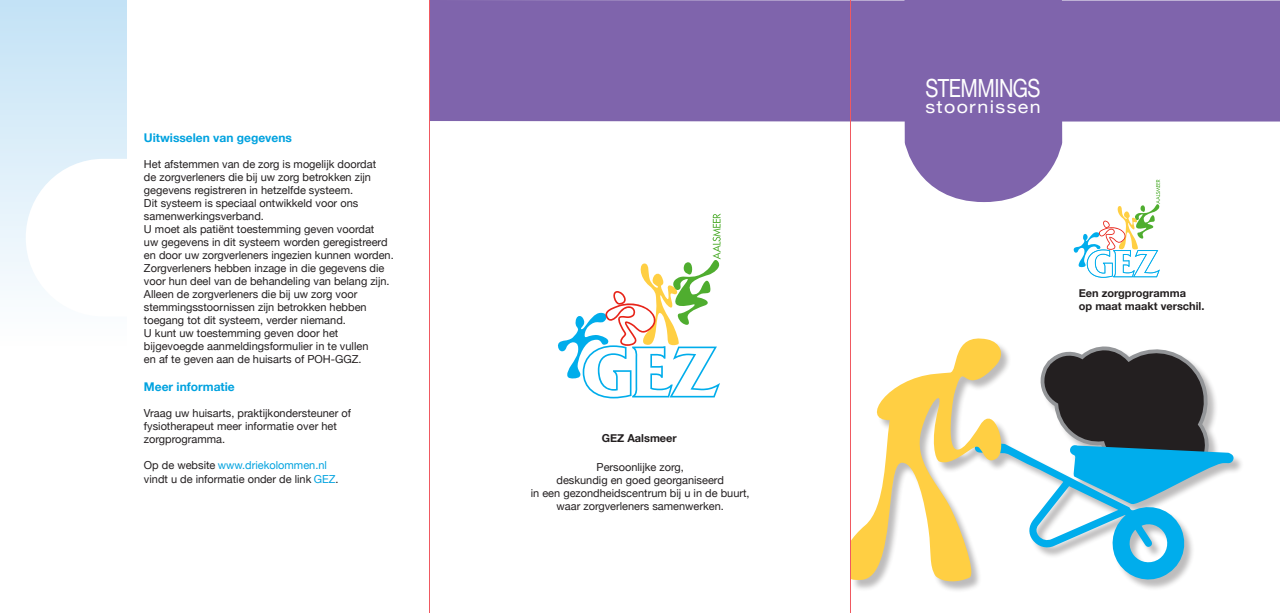
<style>
.page{position:relative;width:1280px;height:613px;background:#fff}
.page>*{position:absolute;margin:0;border:0;box-sizing:border-box;transform-origin:0 0}
.t1{font:25px "Helvetica Neue";letter-spacing:-.025em;color:#fff;scale:.8 1}
.t2{font:17.5px "Helvetica Neue";letter-spacing:.07em;color:#fff;scale:1.12 1}
.t3{font:700 12px "Helvetica Neue";color:#00a2df}
.t4{font:11px/13px "Helvetica Neue";color:#231f20}
.t5{font:700 11px "Helvetica Neue";color:#231f20}
.t6{font:11px "Helvetica Neue";color:#00a2df}
.s1{color:#231f20}
.s2{color:#00a2df}
</style>
<div class="page">
<svg style="left:558px;top:213px;width:163px;height:185px"></svg>
<div style="left:0;top:0;width:126px;height:607px;background:linear-gradient(to bottom,#cde7f7,#fff)"></div>
<svg style="left:430px;top:0;width:850px;height:202px;fill:#7f64ac"></svg>
<div style="left:851px;top:339px;width:394px;height:253px;background:#231f20;opacity:.3"></div>
<svg style="left:975px;top:344px;width:259px;height:239px"></svg>
<svg style="left:851px;top:338px;width:158px;height:244px"></svg>
<svg style="left:1073px;top:179px;width:88px;height:98px"></svg>
<svg style="left:26px;top:159px;width:100px;height:157px"></svg>
<hr style="left:429px;top:0;width:1px;height:612px;background:#f05961">
<hr style="left:850px;top:0;width:1px;height:612px;background:#f05961">
<p class="t3" style="left:144px;top:128px;width:149px">Uitwisselen van gegevens</p>
<p class="t4" style="left:144px;top:158px;width:234px">Het afstemmen van de zorg is mogelijk doordat</p>
<p class="t4" style="left:144px;top:171px;width:229px">de zorgverleners die bij uw zorg betrokken zijn</p>
<p class="t4" style="left:144px;top:184px;width:211px">gegevens registreren in hetzelfde systeem.</p>
<p class="t4" style="left:144px;top:197px;width:216px">Dit systeem is speciaal ontwikkeld voor ons</p>
<p class="t4" style="left:144px;top:210px;width:121px">samenwerkingsverband.</p>
<p class="t4" style="left:144px;top:223px;width:232px">U moet als patiënt toestemming geven voordat</p>
<p class="t4" style="left:144px;top:236px;width:251px">uw gegevens in dit systeem worden geregistreerd en door uw zorgverleners ingezien kunnen worden.<br>Zorgverleners hebben inzage in die gegevens die voor hun deel van de behandeling van belang zijn.</p>
<p class="t4" style="left:144px;top:288px;width:215px">Alleen de zorgverleners die bij uw zorg voor</p>
<p class="t4" style="left:144px;top:301px;width:224px">stemmingsstoornissen zijn betrokken hebben</p>
<p class="t4" style="left:144px;top:314px;width:203px">toegang tot dit systeem, verder niemand.</p>
<p class="t4" style="left:144px;top:327px;width:196px">U kunt uw toestemming geven door het</p>
<p class="t4" style="left:144px;top:340px;width:226px">bijgevoegde aanmeldingsformulier in te vullen</p>
<p class="t4" style="left:144px;top:353px;width:219px">en af te geven aan de huisarts of POH-GGZ.</p>
<p class="t3" style="left:144px;top:377px;width:92px">Meer informatie</p>
<p class="t4" style="left:144px;top:406px;width:209px">Vraag uw huisarts, praktijkondersteuner of</p>
<p class="t4" style="left:144px;top:419px;width:194px">fysiotherapeut meer informatie over het</p>
<p class="t4" style="left:144px;top:433px;width:83px">zorgprogramma.</p>
<p class="t6" style="left:144px;top:457px;width:185px"><span class="s1">Op de website</span> www.driekolommen.nl</p>
<p class="t4" style="left:144px;top:472px;width:196px">vindt u de informatie onder de link <span class="s2">GEZ</span>.</p>
<p class="t5" style="left:602px;top:429px;width:77px">GEZ Aalsmeer</p>
<p class="t4" style="left:596px;top:461px;width:89px">Persoonlijke zorg,</p>
<p class="t4" style="left:556px;top:474px;width:169px">deskundig en goed georganiseerd</p>
<p class="t4" style="left:531px;top:487px;width:220px">in een gezondheidscentrum bij u in de buurt,</p>
<p class="t4" style="left:556px;top:500px;width:169px">waar zorgverleners samenwerken.</p>
<p class="t1" style="left:925px;top:70px;width:146px">STEMMINGS</p>
<p class="t2" style="left:925px;top:94px;width:104px">stoornissen</p>
<p class="t5" style="left:1079px;top:284px;width:109px">Een zorgprogramma</p>
<p class="t5" style="left:1079px;top:297px;width:127px">op maat maakt verschil.</p>
</div>
